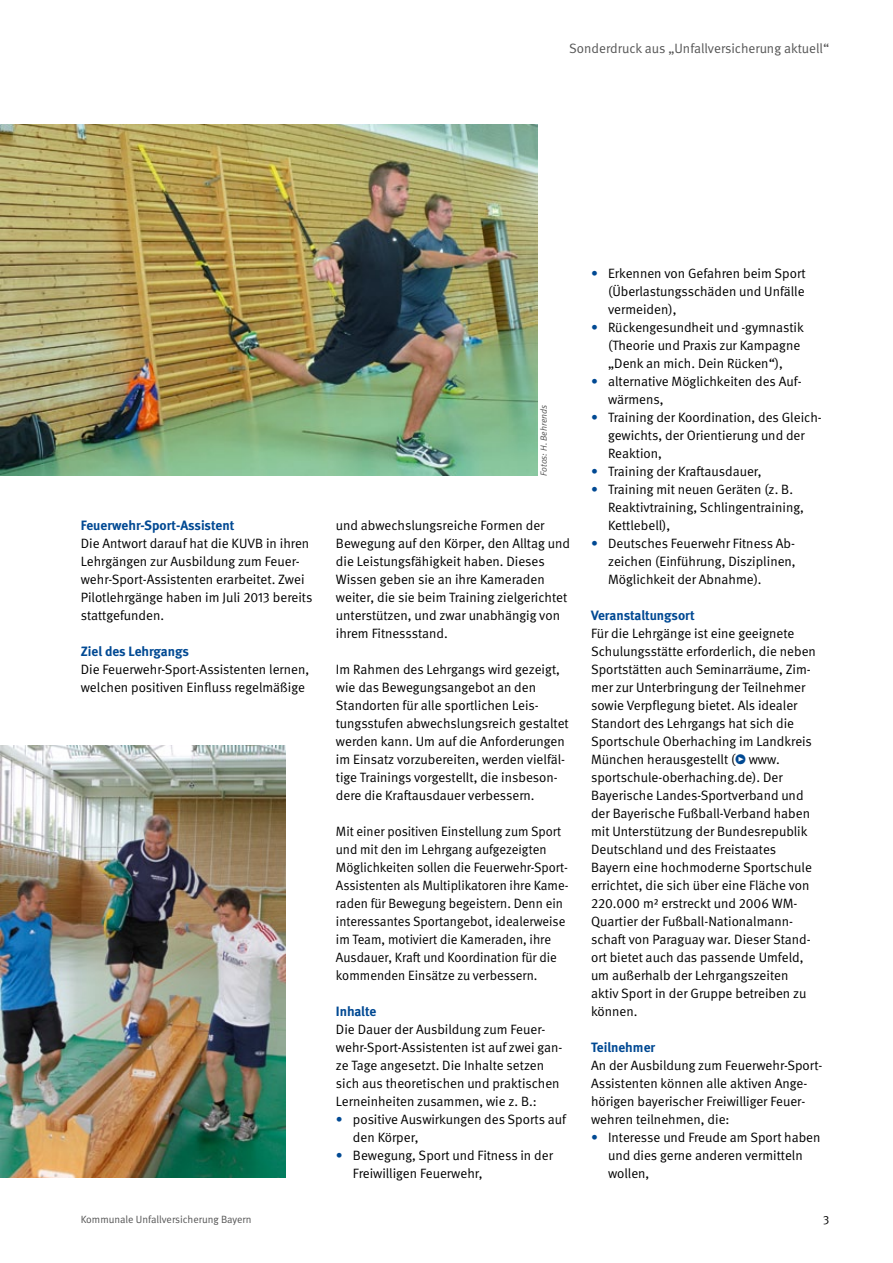
<style>
.page{position:relative;width:893px;height:1263px;background:#fff}
.page>*{position:absolute;margin:0;border:0;box-sizing:border-box;transform-origin:0 0}
.DGUV_GS{font:13.5px/18px "DGUV Meta";color:#000}
.DGUV_ZT{font:700 13.5px "DGUV Meta";color:#004993}
.t1{font:13.5px "DGUV Meta";color:#565656}
.t2{font:12px "DGUV Meta";color:#000}
.t3{font:10.5px "DGUV Meta";color:#565656}
.Quelle{font:italic 9px "DGUV Meta";color:#565656}
.s1{color:#004993}
</style>
<div class="page">
<img style="left:0;top:746px;width:286px;height:432px">
<img style="left:0;top:125px;width:538px;height:351px">
<p class="t1" style="left:569px;top:40px;width:261px">Sonderdruck aus „Unfallversicherung aktuell“</p>
<p class="DGUV_ZT" style="left:81px;top:517px;width:155px">Feuerwehr-Sport-Assistent</p>
<p class="DGUV_GS" style="left:81px;top:534px;width:233px">Die Antwort darauf hat die KUVB in ihren Lehrgängen zur Ausbildung zum Feuer&shy;wehr-Sport-Assistenten erarbeitet. Zwei Pilotlehrgänge haben im Juli 2013 bereits stattgefunden.</p>
<p class="DGUV_ZT" style="left:81px;top:643px;width:110px">Ziel des Lehrgangs</p>
<p class="DGUV_GS" style="left:81px;top:660px;width:230px">Die Feuerwehr-Sport-Assistenten lernen, welchen positiven Einfluss regelmäßige</p>
<p class="Quelle" style="left:538px;top:476px;width:73px;rotate:-90deg">Fotos: H. Behrends</p>
<p class="DGUV_GS" style="left:336px;top:516px;width:235px">und abwechslungsreiche Formen der Bewegung auf den Körper, den Alltag und die Leistungsfähigkeit haben. Dieses Wissen geben sie an ihre Kameraden weiter, die sie beim Training zielgerichtet unterstützen, und zwar unabhängig von ihrem Fitnessstand.</p>
<p class="DGUV_GS" style="left:336px;top:660px;width:234px">Im Rahmen des Lehrgangs wird gezeigt, wie das Bewegungsangebot an den Standorten für alle sportlichen Leis&shy;tungsstufen abwechslungsreich gestaltet werden kann. Um auf die Anforderungen im Einsatz vorzubereiten, werden vielfäl&shy;tige Trainings vorgestellt, die insbeson&shy;dere die Kraftausdauer verbessern.</p>
<p class="DGUV_GS" style="left:336px;top:822px;width:234px">Mit einer positiven Einstellung zum Sport und mit den im Lehrgang aufgezeigten Möglichkeiten sollen die Feuerwehr-Sport-Assistenten als Multiplikatoren ihre Kame&shy;raden für Bewegung begeistern. Denn ein interessantes Sportangebot, idealerweise im Team, motiviert die Kameraden, ihre Ausdauer, Kraft und Koordination für die kommenden Einsätze zu verbessern.</p>
<p class="DGUV_ZT" style="left:336px;top:1003px;width:42px">Inhalte</p>
<p class="DGUV_GS" style="left:336px;top:1020px;width:228px">Die Dauer der Ausbildung zum Feuer&shy;wehr-Sport-Assistenten ist auf zwei gan&shy;ze Tage angesetzt. Die Inhalte setzen sich aus theoretischen und praktischen Lerneinheiten zusammen, wie z. B.:</p>
<p class="DGUV_GS" style="left:353px;top:1110px;width:215px;text-indent:-17px"><span class="s1">•</span> positive Auswirkungen des Sports auf den Körper,</p>
<p class="DGUV_GS" style="left:353px;top:1146px;width:202px;text-indent:-17px"><span class="s1">•</span> Bewegung, Sport und Fitness in der<br>Freiwilligen Feuerwehr,</p>
<p class="DGUV_GS" style="left:608px;top:264px;width:199px;text-align:justify;text-indent:-17px"><span class="s1">•</span> Erkennen von Gefahren beim Sport (Überlastungsschäden und Unfälle vermeiden),</p>
<p class="DGUV_GS" style="left:608px;top:318px;width:197px;text-indent:-17px"><span class="s1">•</span> Rückengesundheit und -gymnastik (Theorie und Praxis zur Kampagne „Denk an mich. Dein Rücken“),</p>
<p class="DGUV_GS" style="left:608px;top:372px;width:194px;text-indent:-17px"><span class="s1">•</span> alternative Möglichkeiten des Auf&shy;wärmens,</p>
<p class="DGUV_GS" style="left:608px;top:408px;width:215px;text-indent:-17px"><span class="s1">•</span> Training der Koordination, des Gleich&shy;gewichts, der Orientierung und der<br>Reaktion,</p>
<p class="DGUV_GS" style="left:591px;top:462px;width:172px"><span class="s1">•</span> Training der Kraftausdauer,</p>
<p class="DGUV_GS" style="left:608px;top:480px;width:197px;text-indent:-17px"><span class="s1">•</span> Training mit neuen Geräten (z. B.<br>Reaktivtraining, Schlingentraining,<br>Kettlebell),</p>
<p class="DGUV_GS" style="left:608px;top:534px;width:189px;text-indent:-17px"><span class="s1">•</span> Deutsches Feuerwehr Fitness Ab&shy;zeichen (Einführung, Disziplinen,<br>Möglichkeit der Abnahme).</p>
<p class="DGUV_ZT" style="left:591px;top:607px;width:105px">Veranstaltungsort</p>
<p class="DGUV_GS" style="left:591px;top:624px;width:226px">Für die Lehrgänge ist eine geeignete Schulungsstätte erforderlich, die neben Sportstätten auch Seminarräume, Zim&shy;mer zur Unterbringung der Teilnehmer sowie Verpflegung bietet. Als idealer Standort des Lehrgangs hat sich die Sportschule Oberhaching im Landkreis München herausgestellt (<span class="s1">•</span> www. sportschule-oberhaching.de). Der Bayerische Landes-Sportverband und der Bayerische Fußball-Verband haben mit Unterstützung der Bundesrepublik Deutschland und des Freistaates Bayern eine hochmoderne Sportschule errichtet, die sich über eine Fläche von 220.000 m² erstreckt und 2006 WM-Quartier der Fußball-Nationalmann&shy;schaft von Paraguay war. Dieser Stand&shy;ort bietet auch das passende Umfeld, um außerhalb der Lehrgangszeiten aktiv Sport in der Gruppe betreiben zu können.</p>
<p class="DGUV_ZT" style="left:591px;top:1039px;width:66px">Teilnehmer</p>
<p class="DGUV_GS" style="left:591px;top:1056px;width:233px">An der Ausbildung zum Feuerwehr-Sport-Assistenten können alle aktiven Ange&shy;hörigen bayerischer Freiwilliger Feuer&shy;wehren teilnehmen, die:</p>
<p class="DGUV_GS" style="left:608px;top:1128px;width:214px;text-indent:-17px"><span class="s1">•</span> Interesse und Freude am Sport haben und dies gerne anderen vermitteln wollen,</p>
<p class="t3" style="left:81px;top:1213px;width:172px">Kommunale Unfallversicherung Bayern</p>
<p class="t2" style="left:823px;top:1213px;width:8px">3</p>
</div>
